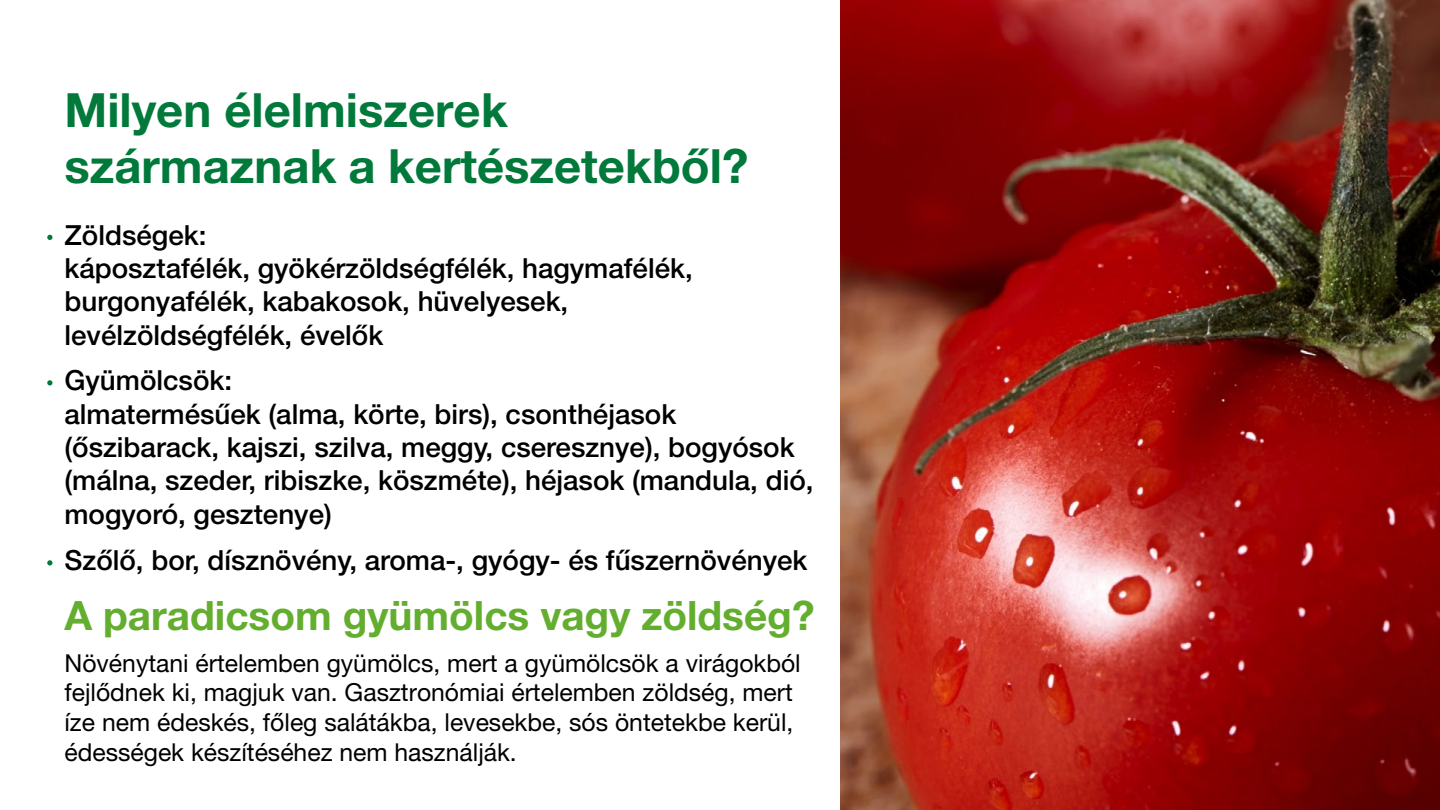
<style>
.page{position:relative;width:1440px;height:810px;background:#fff}
.page>*{position:absolute;margin:0;border:0;box-sizing:border-box;transform-origin:0 0}
.t1{font:700 47.25px/56.7px "Helvetica Neue LT Pro";color:#01793b}
.t2{font:700 40.5px "Helvetica Neue LT Pro";color:#63ae2f}
.t3{font:500 27.75px/33.3px "Helvetica Neue LT Pro";color:#000}
.t4{font:24.75px/29.7px "Helvetica Neue LT Pro";color:#000}
</style>
<div class="page">
<img style="left:840px;top:0;width:600px;height:810px">
<svg style="left:47px;top:235px;width:5px;height:5px"></svg>
<svg style="left:47px;top:380px;width:5px;height:6px"></svg>
<svg style="left:47px;top:560px;width:5px;height:6px"></svg>
<h1 class="t1" style="left:64px;top:81px;width:685px">Milyen élelmiszerek származnak a kertészetekből?</h1>
<p class="t3" style="left:64px;top:218px;width:630px">Zöldségek:<br>káposztafélék, gyökérzöldségfélék, hagymafélék, burgonyafélék, kabakosok, hüvelyesek, levélzöldségfélék, évelők</p>
<p class="t3" style="left:64px;top:364px;width:751px">Gyümölcsök:<br>almatermésűek (alma, körte, birs), csonthéjasok (őszibarack, kajszi, szilva, meggy, cseresznye), bogyósok (málna, szeder, ribiszke, köszméte), héjasok (mandula, dió, mogyoró, gesztenye)</p>
<p class="t3" style="left:64px;top:544px;width:744px">Szőlő, bor, dísznövény, aroma-, gyógy- és fűszernövények</p>
<h2 class="t2" style="left:64px;top:591px;width:752px">A paradicsom gyümölcs vagy zöldség?</h2>
<p class="t4" style="left:64px;top:648px;width:738px">Növénytani értelemben gyümölcs, mert a gyümölcsök a virágokból fejlődnek ki, magjuk van. Gasztronómiai értelemben zöldség, mert íze nem édeskés, főleg salátákba, levesekbe, sós öntetekbe kerül, édességek készítéséhez nem használják.</p>
</div>
